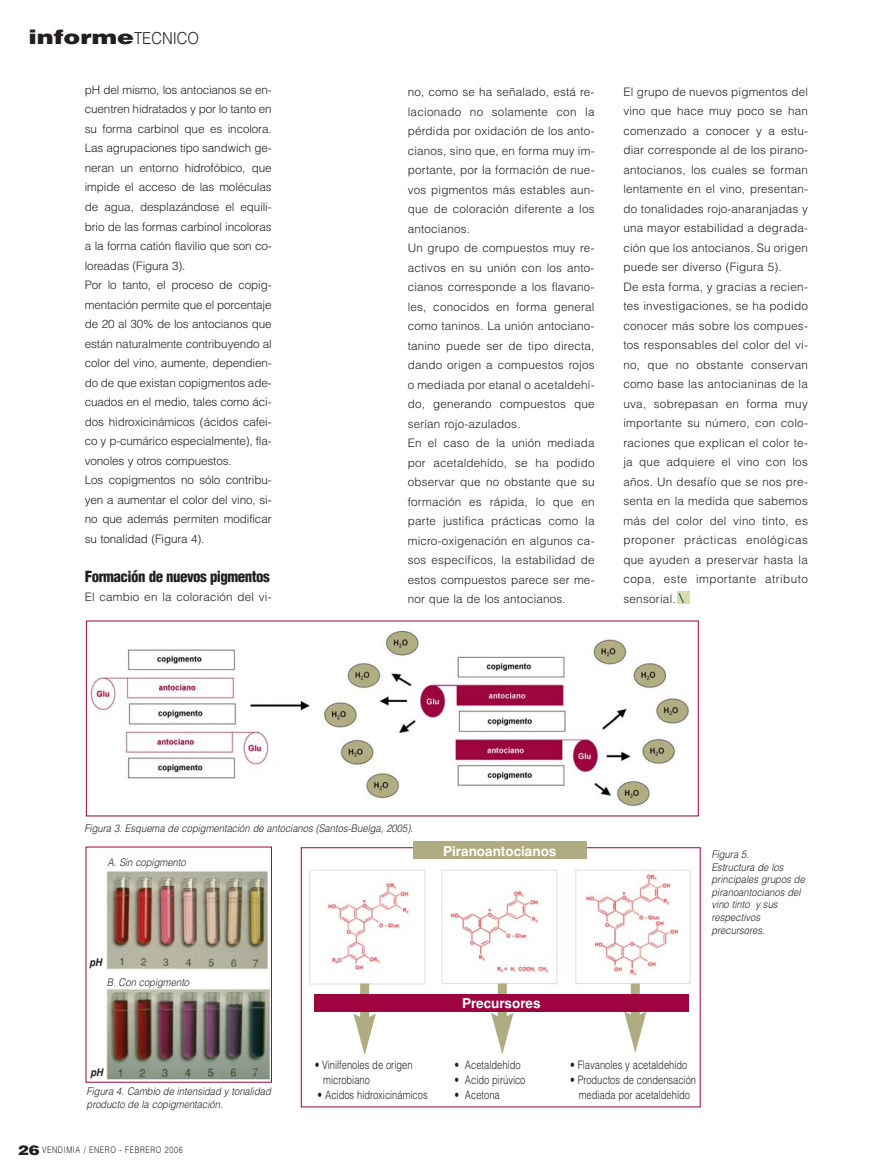
<style>
.page{position:relative;width:893px;height:1170px;background:#fff}
.page>*{position:absolute;margin:0;border:0;box-sizing:border-box;transform-origin:0 0}
.t1{font:900 19.5px "Helvetica";color:#231f20;scale:1.3 1}
.t2{font:900 condensed 15px "Helvetica";letter-spacing:-.035em;color:#231f20}
.t3{font:700 13.5px "Helvetica";color:#fff}
.t4{font:300 11.7px/19.5px "Helvetica";letter-spacing:.015em;color:#231f20}
.t5{font:300 11.7px/19.5px "Helvetica";letter-spacing:-.01em;color:#231f20}
.t6{font:300 11.7px/15px "Helvetica";letter-spacing:.015em;color:#231f20;scale:.8 1}
.t7{font:italic 300 10.5px/12.6px "Helvetica";color:#231f20;scale:.9 1}
.t8{font:italic 700 10.5px "Helvetica";color:#231f20;scale:.9 1}
.t9{font:300 9px "Helvetica";letter-spacing:.085em;color:#231f20;scale:.8 1}
.s1{font-weight:300;font-size:16.5px}
.s2{font-weight:900;font-size:13.5px}
</style>
<div class="page">
<img style="left:309px;top:869px;width:382px;height:121px">
<div style="left:301px;top:847px;width:399px;height:259px;border:1px solid #9e043e"></div>
<div style="left:360px;top:983px;width:9px;height:38px;background:#b0ac82"></div>
<svg style="left:353px;top:1013px;width:23px;height:42px"></svg>
<div style="left:498px;top:983px;width:9px;height:37px;background:#b0ac82"></div>
<svg style="left:491px;top:1012px;width:22px;height:42px"></svg>
<div style="left:631px;top:983px;width:9px;height:36px;background:#b0ac82"></div>
<svg style="left:624px;top:1011px;width:22px;height:41px"></svg>
<img style="left:90px;top:625px;width:599px;height:184px">
<img style="left:105px;top:871px;width:165px;height:209px">
<div style="left:677px;top:590px;width:12px;height:13px;background:#e0daab"></div>
<img style="left:678px;top:590px;width:12px;height:14px">
<div style="left:314px;top:993px;width:374px;height:18px;background:#9e043e"></div>
<div style="left:413px;top:841px;width:173px;height:18px;background:#b0ac82"></div>
<h1 class="t1" style="left:28px;top:30px;width:133px">informe<span class="s1">TECNICO</span></h1>
<p class="t5" style="left:85px;top:81px;width:188px">pH del mismo, los antocianos se en&shy;cuentren hidratados y por lo tanto en su forma carbinol que es incolora.<br>Las agrupaciones tipo sandwich ge&shy;neran un entorno hidrofóbico, que impide el acceso de las moléculas de agua, desplazándose el equili&shy;brio de las formas carbinol incoloras a la forma catión flavilio que son co&shy;loreadas (Figura 3).<br>Por lo tanto, el proceso de copig&shy;mentación permite que el porcentaje de 20 al 30% de los antocianos que están naturalmente contribuyendo al color del vino, aumente, dependien&shy;do de que existan copigmentos ade&shy;cuados en el medio, tales como áci&shy;dos hidroxicinámicos (ácidos cafei&shy;co y p-cumárico especialmente), fla&shy;vonoles y otros compuestos.<br>Los copigmentos no sólo contribu&shy;yen a aumentar el color del vino, si&shy;no que además permiten modificar su tonalidad (Figura 4).</p>
<p class="t2" style="left:85px;top:570px;width:187px">Formación de nuevos pigmentos</p>
<p class="t4" style="left:85px;top:588px;width:188px">El cambio en la coloración del vi-</p>
<p class="t4" style="left:408px;top:83px;width:188px">no, como se ha señalado, está re&shy;lacionado no solamente con la pérdida por oxidación de los anto&shy;cianos, sino que, en forma muy im&shy;portante, por la formación de nue&shy;vos pigmentos más estables aun&shy;que de coloración diferente a los antocianos.<br>Un grupo de compuestos muy re&shy;activos en su unión con los anto&shy;cianos corresponde a los flavano&shy;les, conocidos en forma general como taninos. La unión antociano&shy;tanino puede ser de tipo directa, dando origen a compuestos rojos o mediada por etanal o acetaldehí&shy;do, generando compuestos que serían rojo-azulados.<br>En el caso de la unión mediada por acetaldehído, se ha podido observar que no obstante que su formación es rápida, lo que en parte justifica prácticas como la micro-oxigenación en algunos ca&shy;sos específicos, la estabilidad de estos compuestos parece ser me&shy;nor que la de los antocianos.</p>
<p class="t4" style="left:623px;top:83px;width:186px">El grupo de nuevos pigmentos del vino que hace muy poco se han comenzado a conocer y a estu&shy;diar corresponde al de los pirano&shy;antocianos, los cuales se forman lentamente en el vino, presentan&shy;do tonalidades rojo-anaranjadas y una mayor estabilidad a degrada&shy;ción que los antocianos. Su origen puede ser diverso (Figura 5).<br>De esta forma, y gracias a recien&shy;tes investigaciones, se ha podido conocer más sobre los compues&shy;tos responsables del color del vi&shy;no, que no obstante conservan como base las antocianinas de la uva, sobrepasan en forma muy importante su número, con colo&shy;raciones que explican el color te&shy;ja que adquiere el vino con los años. Un desafío que se nos pre&shy;senta en la medida que sabemos más del color del vino tinto, es proponer prácticas enológicas que ayuden a preservar hasta la copa, este importante atributo sensorial.</p>
<p class="t7" style="left:84px;top:822px;width:369px">Figura 3. Esquema de copigmentación de antocianos (Santos-Buelga, 2005).</p>
<p class="t7" style="left:108px;top:857px;width:90px">A. Sin copigmento</p>
<p class="t3" style="left:443px;top:845px;width:115px">Piranoantocianos</p>
<p class="t8" style="left:90px;top:958px;width:18px">pH</p>
<p class="t7" style="left:107px;top:977px;width:95px">B. Con copigmento</p>
<p class="t3" style="left:462px;top:998px;width:80px">Precursores</p>
<p class="t7" style="left:711px;top:848px;width:107px">Figura 5.<br>Estructura de los principales grupos de piranoantocianos del vino tinto y sus respectivos precursores.</p>
<p class="t8" style="left:90px;top:1067px;width:18px">pH</p>
<p class="t7" style="left:87px;top:1085px;width:208px">Figura 4. Cambio de intensidad y tonalidad producto de la copigmentación.</p>
<p class="t9" style="left:18px;top:1146px;width:208px"><span class="s2">26</span> VENDIMIA / ENERO - FEBRERO 2006</p>
<p class="t6" style="left:323px;top:1058px;width:113px;text-indent:-9px">• Vinilfenoles de origen microbiano</p>
<p class="t6" style="left:318px;top:1088px;width:139px">• Acidos hidroxicinámicos</p>
<p class="t6" style="left:454px;top:1058px;width:84px">• Acetaldehído</p>
<p class="t6" style="left:454px;top:1073px;width:90px">• Acido pirúvico</p>
<p class="t6" style="left:454px;top:1088px;width:58px">• Acetona</p>
<p class="t6" style="left:570px;top:1058px;width:148px">• Flavanoles y acetaldehído</p>
<p class="t6" style="left:570px;top:1073px;width:159px;text-align:center">• Productos de condensación mediada por acetaldehído</p>
</div>
